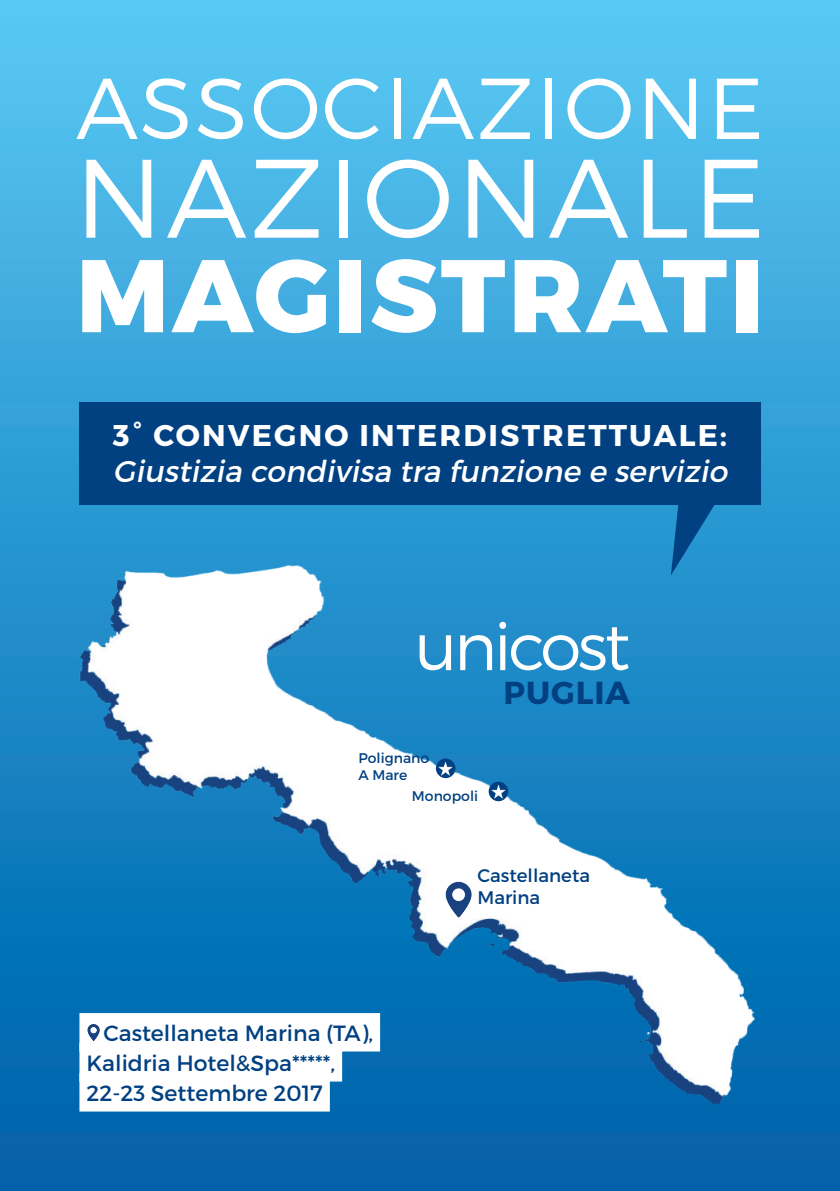
<style>
.page{position:relative;width:840px;height:1191px;background:#fff}
.page>*{position:absolute;margin:0;border:0;box-sizing:border-box;transform-origin:0 0}
.t1{font:300 111.4px "Montserrat";letter-spacing:.03em;color:#fff}
.t2{font:800 103px "Montserrat";letter-spacing:.03em;color:#fff}
.t3{font:300 86px "Montserrat";letter-spacing:.03em;color:#fff}
.t4{font:300 66px "Montserrat";letter-spacing:-.05em;color:#fff}
.t5{font:700 31.8px "Montserrat";letter-spacing:.03em;color:#014081}
.t6{font:italic 30px "Montserrat";color:#fff}
.t7{font:700 30px "Montserrat";letter-spacing:.07em;color:#fff}
.t8{font:22px "Montserrat";color:#014081}
.t9{font:18.2px/22px "Montserrat";color:#014081}
.t10{font:14px "Montserrat";color:#014081}
</style>
<div class="page">
<div style="left:0;top:0;width:839px;height:1191px;background:linear-gradient(to bottom,#57c7f3,#005da7)"></div>
<svg style="left:670px;top:504px;width:60px;height:48px;background:#1672b0"></svg>
<div style="left:79px;top:402px;width:681px;height:102px;background:#014081"></div>
<img style="left:47px;top:552px;width:708px;height:601px">
<img style="left:443px;top:880px;width:32px;height:40px">
<div style="left:79px;top:1013px;width:301px;height:38px;background:#fff"></div>
<div style="left:79px;top:1043px;width:263px;height:38px;background:#fff"></div>
<div style="left:79px;top:1073px;width:250px;height:38px;background:#fff"></div>
<img style="left:87px;top:1024px;width:13px;height:18px">
<svg style="left:435px;top:758px;width:20px;height:20px"></svg>
<img style="left:438px;top:761px;width:14px;height:14px">
<svg style="left:488px;top:781px;width:20px;height:20px"></svg>
<img style="left:491px;top:784px;width:14px;height:14px">
<p class="t3" style="left:76px;top:56px;width:688px">ASSOCIAZIONE</p>
<p class="t1" style="left:75px;top:130px;width:691px">NAZIONALE</p>
<p class="t2" style="left:76px;top:231px;width:688px">MAGISTRATI</p>
<p class="t7" style="left:113px;top:417px;width:615px">3° CONVEGNO INTERDISTRETTUALE:</p>
<p class="t6" style="left:113px;top:453px;width:622px">Giustizia condivisa tra funzione e servizio</p>
<p class="t4" style="left:414px;top:606px;width:217px">unicost</p>
<p class="t5" style="left:503px;top:673px;width:128px">PUGLIA</p>
<p class="t10" style="left:358px;top:749px;width:72px">Polignano</p>
<p class="t10" style="left:358px;top:766px;width:50px">A Mare</p>
<p class="t10" style="left:411px;top:787px;width:68px">Monopoli</p>
<p class="t8" style="left:103px;top:1019px;width:271px">Castellaneta Marina (TA),</p>
<p class="t8" style="left:86px;top:1049px;width:250px">Kalidria Hotel&amp;Spa*****,</p>
<p class="t8" style="left:86px;top:1079px;width:238px">22-23 Settembre 2017</p>
<p class="t9" style="left:477px;top:864px;width:114px">Castellaneta<br>Marina</p>
</div>
